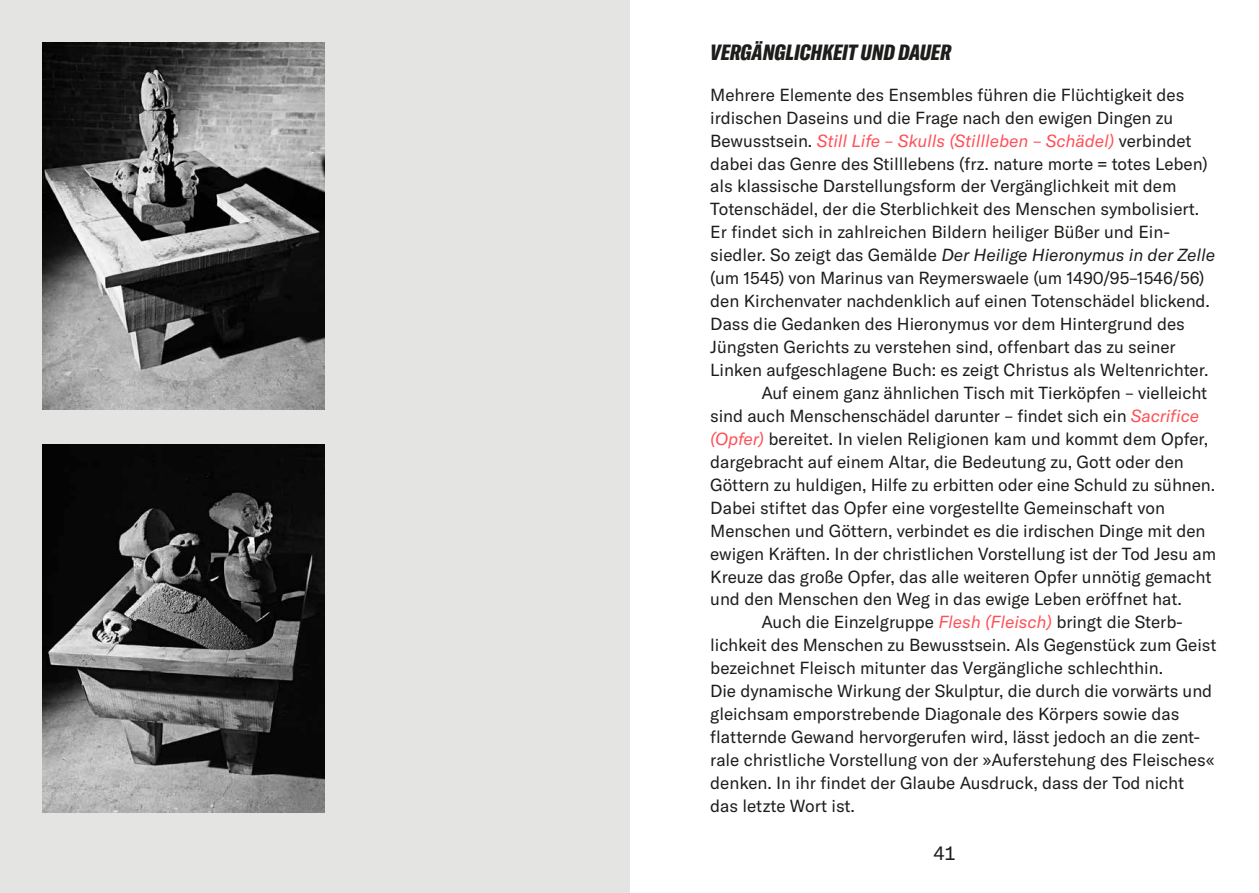
<style>
.page{position:relative;width:1259px;height:893px;background:#fff}
.page>*{position:absolute;margin:0;border:0;box-sizing:border-box;transform-origin:0 0}
.t1{font:italic 900 extra-condensed 21.75px "GT America";color:#1d1d1b}
.t2{font:19.5px "GT America";color:#1d1d1b}
.t3{font:17.25px "GT America";letter-spacing:-.005em;color:#1d1d1b}
.t4{font:italic 17.25px "GT America";letter-spacing:-.005em;color:#ff5057}
.t5{font:italic 17.25px "GT America";letter-spacing:-.005em;color:#1d1d1b}
.s1{font-style:normal;color:#1d1d1b}
.s2{font-style:normal}
.s3{font-style:italic;color:#ff5057}
</style>
<div class="page">
<div style="left:0;top:0;width:629px;height:893px;background:#e4e4e3"></div>
<img style="left:43px;top:43px;width:282px;height:366px">
<img style="left:43px;top:445px;width:282px;height:367px">
<p class="t1" style="left:710px;top:39px;width:242px">VERGÄNGLICHKEIT UND DAUER</p>
<p class="t3" style="left:710px;top:84px;width:475px">Mehrere Elemente des Ensembles führen die Flüchtigkeit des</p>
<p class="t3" style="left:710px;top:107px;width:465px">irdischen Daseins und die Frage nach den ewigen Dingen zu</p>
<p class="t4" style="left:710px;top:130px;width:483px"><span class="s1">Bewusstsein.</span> Still Life – Skulls (Stillleben – Schädel) <span class="s1">verbindet</span></p>
<p class="t3" style="left:710px;top:153px;width:499px">dabei das Genre des Stilllebens (frz. nature morte = totes Leben)</p>
<p class="t3" style="left:710px;top:176px;width:468px">als klassische Darstellungsform der Vergänglichkeit mit dem</p>
<p class="t3" style="left:710px;top:199px;width:490px">Totenschädel, der die Sterblichkeit des Menschen symbolisiert.</p>
<p class="t3" style="left:710px;top:222px;width:461px">Er findet sich in zahlreichen Bildern heiliger Büßer und Ein-</p>
<p class="t5" style="left:710px;top:245px;width:506px"><span class="s2">siedler. So zeigt das Gemälde</span> Der Heilige Hieronymus in der Zelle</p>
<p class="t3" style="left:710px;top:268px;width:496px">(um 1545) von Marinus van Reymerswaele (um 1490/95–1546/56)</p>
<p class="t3" style="left:710px;top:291px;width:501px">den Kirchenvater nachdenklich auf einen Totenschädel blickend.</p>
<p class="t3" style="left:710px;top:314px;width:476px">Dass die Gedanken des Hieronymus vor dem Hintergrund des</p>
<p class="t3" style="left:710px;top:337px;width:467px">Jüngsten Gerichts zu verstehen sind, offenbart das zu seiner</p>
<p class="t3" style="left:710px;top:360px;width:499px">Linken aufgeschlagene Buch: es zeigt Christus als Weltenrichter.</p>
<p class="t3" style="left:761px;top:383px;width:447px">Auf einem ganz ähnlichen Tisch mit Tierköpfen – vielleicht</p>
<p class="t3" style="left:710px;top:406px;width:490px">sind auch Menschenschädel darunter – findet sich ein <span class="s3">Sacrifice</span></p>
<p class="t3" style="left:710px;top:429px;width:499px"><span class="s3">(Opfer)</span> bereitet. In vielen Religionen kam und kommt dem Opfer,</p>
<p class="t3" style="left:710px;top:451px;width:475px">dargebracht auf einem Altar, die Bedeutung zu, Gott oder den</p>
<p class="t3" style="left:710px;top:474px;width:506px">Göttern zu huldigen, Hilfe zu erbitten oder eine Schuld zu sühnen.</p>
<p class="t3" style="left:710px;top:497px;width:456px">Dabei stiftet das Opfer eine vorgestellte Gemeinschaft von</p>
<p class="t3" style="left:710px;top:520px;width:497px">Menschen und Göttern, verbindet es die irdischen Dinge mit den</p>
<p class="t3" style="left:710px;top:543px;width:507px">ewigen Kräften. In der christlichen Vorstellung ist der Tod Jesu am</p>
<p class="t3" style="left:710px;top:566px;width:502px">Kreuze das große Opfer, das alle weiteren Opfer unnötig gemacht</p>
<p class="t3" style="left:710px;top:589px;width:473px">und den Menschen den Weg in das ewige Leben eröffnet hat.</p>
<p class="t3" style="left:761px;top:612px;width:421px">Auch die Einzelgruppe <span class="s3">Flesh (Fleisch)</span> bringt die Sterb-</p>
<p class="t3" style="left:710px;top:635px;width:507px">lichkeit des Menschen zu Bewusstsein. Als Gegenstück zum Geist</p>
<p class="t3" style="left:710px;top:658px;width:454px">bezeichnet Fleisch mitunter das Vergängliche schlechthin.</p>
<p class="t3" style="left:710px;top:681px;width:503px">Die dynamische Wirkung der Skulptur, die durch die vorwärts und</p>
<p class="t3" style="left:710px;top:704px;width:470px">gleichsam emporstrebende Diagonale des Körpers sowie das</p>
<p class="t3" style="left:710px;top:727px;width:491px">flatternde Gewand hervorgerufen wird, lässt jedoch an die zent-</p>
<p class="t3" style="left:710px;top:750px;width:505px">rale christliche Vorstellung von der »Auferstehung des Fleisches«</p>
<p class="t3" style="left:710px;top:773px;width:475px">denken. In ihr findet der Glaube Ausdruck, dass der Tod nicht</p>
<p class="t3" style="left:710px;top:796px;width:146px">das letzte Wort ist.</p>
<p class="t2" style="left:933px;top:841px;width:23px">41</p>
</div>
